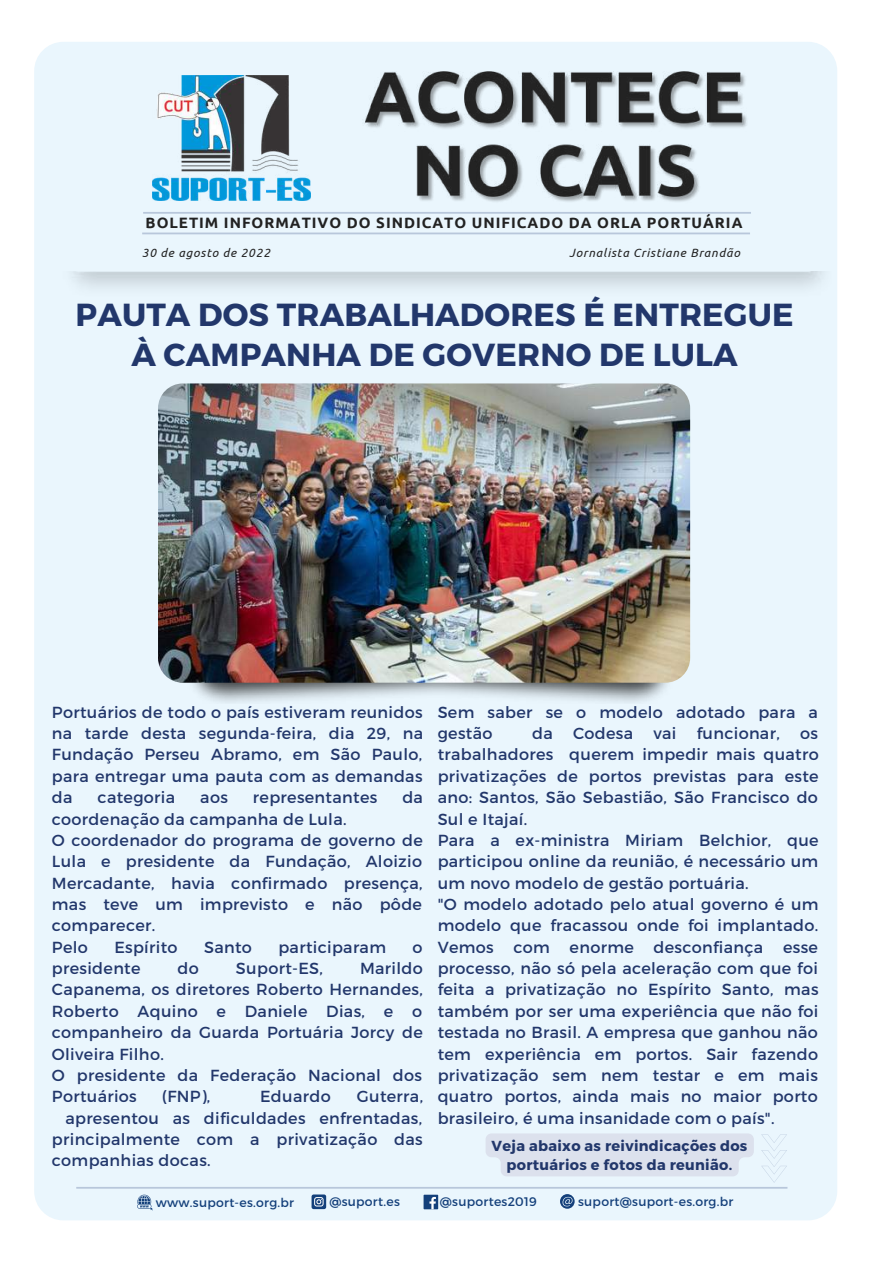
<style>
.page{position:relative;width:893px;height:1264px;background:#fff}
.page>*{position:absolute;margin:0;border:0;box-sizing:border-box;transform-origin:0 0}
.t1{font:700 31.8px/39.3px "Montserrat";letter-spacing:.005em;color:#22376b;text-align:center}
.t2{font:16.05px/21.3px "Montserrat";letter-spacing:.02em;color:#22376b}
.t3{font:700 15px "Ubuntu";letter-spacing:.065em;color:#222}
.t4{font:700 14.55px/19px "Montserrat";letter-spacing:.02em;color:#22376b;text-align:center}
.t5{font:12.45px "Montserrat";letter-spacing:.02em;color:#14407b}
.t6{font:italic 12px "Ubuntu";letter-spacing:.065em;color:#222}
</style>
<div class="page">
<div style="left:34px;top:42px;width:803px;height:1178px;background:#eaf6fd;border-radius:29px"></div>
<div style="left:423px;top:1194px;width:15px;height:15px;background:#14407b"></div>
<svg style="left:429px;top:1196px;width:7px;height:13px"></svg>
<svg style="left:560px;top:1194px;width:14px;height:14px"></svg>
<svg style="left:311px;top:1194px;width:15px;height:15px"></svg>
<svg style="left:137px;top:1194px;width:16px;height:16px"></svg>
<img style="left:152px;top:76px;width:159px;height:124px">
<img style="left:364px;top:71px;width:383px;height:131px">
<svg style="left:143px;top:212px;width:608px;height:2px"></svg>
<svg style="left:142px;top:232px;width:608px;height:2px"></svg>
<img style="left:185px;top:680px;width:490px;height:22px">
<img style="left:158px;top:383px;width:532px;height:299px;border-radius:25px">
<svg style="left:76px;top:1133px;width:711px;height:55px"></svg>
<p class="t3" style="left:146px;top:214px;width:598px">BOLETIM INFORMATIVO DO SINDICATO UNIFICADO DA ORLA PORTUÁRIA</p>
<p class="t6" style="left:142px;top:245px;width:130px">30 de agosto de 2022</p>
<p class="t6" style="left:569px;top:246px;width:172px">Jornalista Cristiane Brandão</p>
<h1 class="t1" style="left:75px;top:294px;width:719px">PAUTA DOS TRABALHADORES É ENTREGUE<br>À CAMPANHA DE GOVERNO DE LULA</h1>
<p class="t2" style="left:52px;top:700px;width:372px;text-align:justify">Portuários de todo o país estiveram reunidos na tarde desta segunda-feira, dia 29, na Fundação Perseu Abramo, em São Paulo, para entregar uma pauta com as demandas da</p>
<p class="t2" style="left:98px;top:786px;width:79px">categoria</p>
<p class="t2" style="left:200px;top:786px;width:29px">aos</p>
<p class="t2" style="left:253px;top:786px;width:126px">representantes</p>
<p class="t2" style="left:402px;top:786px;width:22px">da</p>
<p class="t2" style="left:52px;top:807px;width:372px">coordenação da campanha de Lula.<br>O coordenador do programa de governo de<br>Lula e presidente da Fundação, Aloizio<br>Mercadante, havia confirmado presença, mas teve um imprevisto e não pôde comparecer.<br>Pelo</p>
<p class="t2" style="left:114px;top:935px;width:65px">Espírito</p>
<p class="t2" style="left:204px;top:935px;width:49px">Santo</p>
<p class="t2" style="left:278px;top:935px;width:109px">participaram</p>
<p class="t2" style="left:412px;top:935px;width:12px">o</p>
<p class="t2" style="left:52px;top:956px;width:90px">presidente</p>
<p class="t2" style="left:178px;top:956px;width:23px">do</p>
<p class="t2" style="left:236px;top:956px;width:88px">Suport-ES,</p>
<p class="t2" style="left:52px;top:956px;width:372px;text-indent:308px">Marildo<br>Capanema, os diretores Roberto Hernandes,<br>Roberto Aquino e Daniele Dias, e o companheiro da Guarda Portuária Jorcy de<br>Oliveira Filho.<br>O presidente da Federação Nacional dos<br>Portuários</p>
<p class="t2" style="left:162px;top:1085px;width:50px">(FNP),</p>
<p class="t2" style="left:260px;top:1085px;width:72px">Eduardo</p>
<p class="t2" style="left:357px;top:1085px;width:68px">Guterra,</p>
<p class="t2" style="left:65px;top:1106px;width:358px">apresentou as dificuldades enfrentadas,</p>
<p class="t2" style="left:52px;top:1127px;width:372px">principalmente com a privatização das</p>
<p class="t2" style="left:52px;top:1149px;width:160px">companhias docas.</p>
<p class="t2" style="left:437px;top:700px;width:382px">Sem saber se o modelo adotado para a gestão</p>
<p class="t2" style="left:532px;top:722px;width:22px">da</p>
<p class="t2" style="left:573px;top:722px;width:62px">Codesa</p>
<p class="t2" style="left:653px;top:722px;width:25px">vai</p>
<p class="t2" style="left:696px;top:722px;width:84px">funcionar,</p>
<p class="t2" style="left:437px;top:722px;width:382px;text-indent:362px">os trabalhadores querem impedir mais quatro privatizações de portos previstas para este ano: Santos, São Sebastião, São Francisco do Sul e Itajaí.<br>Para a ex-ministra Miriam Belchior, que participou online da reunião, é necessário um um novo modelo de gestão portuária.<br>"O modelo adotado pelo atual governo é um modelo que fracassou onde foi implantado.<br>Vemos com enorme desconfiança esse processo, não só pela aceleração com que foi feita a privatização no Espírito Santo, mas também por ser uma experiência que não foi testada no Brasil. A empresa que ganhou não tem experiência em portos. Sair fazendo privatização sem nem testar e em mais quatro portos, ainda mais no maior porto brasileiro, é uma insanidade com o país".</p>
<p class="t4" style="left:491px;top:1135px;width:257px">Veja abaixo as reivindicações dos portuários e fotos da reunião.</p>
<p class="t5" style="left:156px;top:1194px;width:140px">www.suport-es.org.br</p>
<p class="t5" style="left:329px;top:1193px;width:72px">@suport.es</p>
<p class="t5" style="left:440px;top:1193px;width:98px">@suportes2019</p>
<p class="t5" style="left:578px;top:1193px;width:157px">suport@suport-es.org.br</p>
</div>
